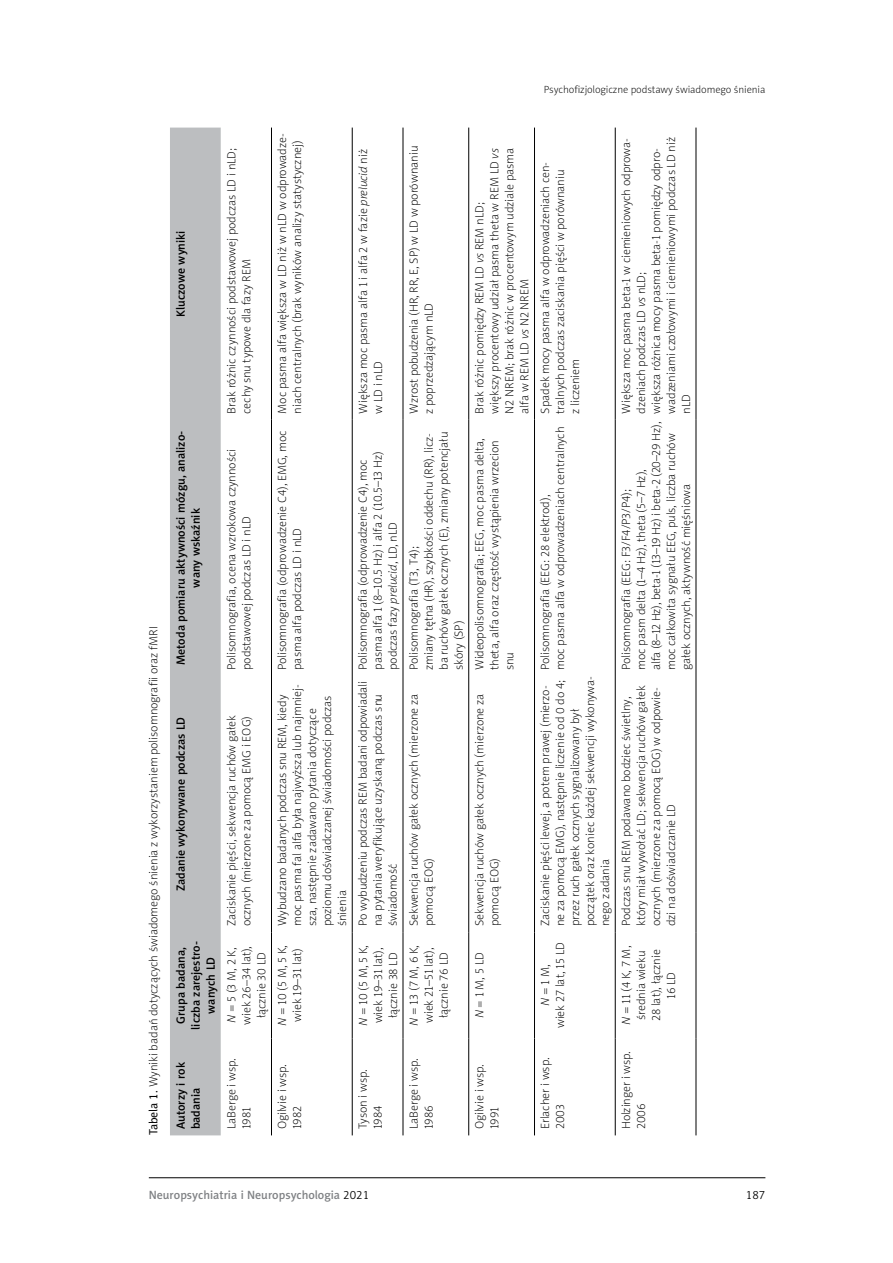
<style>
.page{position:relative;width:893px;height:1263px;background:#fff}
.page>*{position:absolute;margin:0;border:0;box-sizing:border-box;transform-origin:0 0}
.t1{font:12px/15px "Naomi Sans EFN Thin";color:#000}
.t2{font:12px/15px "Naomi Sans EFN Medium";color:#000;text-align:center}
.t3{font:12px "Naomi Sans EFN Medium";color:#808285}
.t4{font:12px "Naomi Sans EFN Light";color:#000}
.t5{font:10.5px "Naomi Sans EFN Thin";color:#000}
.s1{font-family:"Naomi Sans EFN"}
.s2{font-style:italic}
.s3{font-family:"Naomi Sans EFN Light";color:#000}
</style>
<div class="page">
<hr style="left:149px;top:1177px;width:616px;height:1px;background:#000">
<div style="left:170px;top:128px;width:51px;height:1007px;background:#bcbec0"></div>
<hr style="left:271px;top:1038px;width:1px;height:97px;background:#000">
<hr style="left:271px;top:932px;width:1px;height:106px;background:#000">
<hr style="left:271px;top:676px;width:1px;height:256px;background:#000">
<hr style="left:271px;top:420px;width:1px;height:256px;background:#000">
<hr style="left:271px;top:128px;width:1px;height:292px;background:#000">
<hr style="left:352px;top:1038px;width:1px;height:97px;background:#000">
<hr style="left:352px;top:932px;width:1px;height:106px;background:#000">
<hr style="left:352px;top:676px;width:1px;height:256px;background:#000">
<hr style="left:352px;top:420px;width:1px;height:256px;background:#000">
<hr style="left:352px;top:128px;width:1px;height:292px;background:#000">
<hr style="left:403px;top:1038px;width:1px;height:97px;background:#000">
<hr style="left:403px;top:932px;width:1px;height:106px;background:#000">
<hr style="left:403px;top:676px;width:1px;height:256px;background:#000">
<hr style="left:403px;top:420px;width:1px;height:256px;background:#000">
<hr style="left:403px;top:128px;width:1px;height:292px;background:#000">
<hr style="left:468px;top:1038px;width:1px;height:97px;background:#000">
<hr style="left:468px;top:932px;width:1px;height:106px;background:#000">
<hr style="left:468px;top:676px;width:1px;height:256px;background:#000">
<hr style="left:468px;top:420px;width:1px;height:256px;background:#000">
<hr style="left:468px;top:128px;width:1px;height:292px;background:#000">
<hr style="left:534px;top:1038px;width:1px;height:97px;background:#000">
<hr style="left:534px;top:932px;width:1px;height:106px;background:#000">
<hr style="left:534px;top:676px;width:1px;height:256px;background:#000">
<hr style="left:534px;top:420px;width:1px;height:256px;background:#000">
<hr style="left:534px;top:128px;width:1px;height:292px;background:#000">
<hr style="left:615px;top:1038px;width:1px;height:97px;background:#000">
<hr style="left:615px;top:932px;width:1px;height:106px;background:#000">
<hr style="left:615px;top:676px;width:1px;height:256px;background:#000">
<hr style="left:615px;top:420px;width:1px;height:256px;background:#000">
<hr style="left:615px;top:128px;width:1px;height:292px;background:#000">
<hr style="left:696px;top:1038px;width:1px;height:97px;background:#000">
<hr style="left:696px;top:932px;width:1px;height:106px;background:#000">
<hr style="left:696px;top:676px;width:1px;height:256px;background:#000">
<hr style="left:696px;top:420px;width:1px;height:256px;background:#000">
<hr style="left:696px;top:128px;width:1px;height:292px;background:#000">
<p class="t5" style="left:544px;top:83px;width:223px">Psychofizjologiczne podstawy świadomego śnienia</p>
<p class="t1" style="left:146px;top:1135px;width:510px;rotate:-90deg"><span class="s1">Tabela 1.</span> Wyniki badań dotyczących świadomego śnienia z wykorzystaniem polisomnografii oraz fMRI</p>
<p class="t2" style="left:173px;top:317px;width:88px;rotate:-90deg">Kluczowe wyniki</p>
<p class="t1" style="left:224px;top:414px;width:267px;rotate:-90deg">Brak różnic czynności podstawowej podczas LD i nLD; cechy snu typowe dla fazy REM</p>
<p class="t1" style="left:275px;top:414px;width:281px;rotate:-90deg">Moc pasma alfa większa w LD niż w nLD w odprowadze&shy;niach centralnych (brak wyników analizy statystycznej)</p>
<p class="t1" style="left:356px;top:414px;width:266px;rotate:-90deg">Większa moc pasma alfa 1 i alfa 2 w fazie <span class="s2">prelucid</span> niż w LD i nLD</p>
<p class="t1" style="left:406px;top:414px;width:269px;rotate:-90deg">Wzrost pobudzenia (HR, RR, E, SP) w LD w porównaniu z poprzedzającym nLD</p>
<p class="t1" style="left:472px;top:414px;width:268px;rotate:-90deg">Brak różnic pomiędzy REM LD <span class="s2">vs</span> REM nLD;<br>większy procentowy udział pasma theta w REM LD <span class="s2">vs </span>N2 NREM; brak różnic w procentowym udziale pasma alfa w REM LD <span class="s2">vs</span> N2 NREM</p>
<p class="t1" style="left:538px;top:414px;width:253px;rotate:-90deg">Spadek mocy pasma alfa w odprowadzeniach cen&shy;tralnych podczas zaciskania pięści w porównaniu z liczeniem</p>
<p class="t1" style="left:618px;top:414px;width:278px;rotate:-90deg">Większa moc pasma beta-1 w ciemieniowych odprowa&shy;dzeniach podczas LD <span class="s2">vs</span> nLD;<br>większa różnica mocy pasma beta-1 pomiędzy odpro&shy;wadzeniami czołowymi i ciemieniowymi podczas LD niż nLD</p>
<p class="t2" style="left:173px;top:665px;width:236px;rotate:-90deg">Metoda pomiaru aktywności mózgu, analizo&shy;wany wskaźnik</p>
<p class="t1" style="left:224px;top:670px;width:223px;rotate:-90deg">Polisomnografia, ocena wzrokowa czynności podstawowej podczas LD i nLD</p>
<p class="t1" style="left:275px;top:670px;width:241px;rotate:-90deg">Polisomnografia (odprowadzenie C4), EMG, moc pasma alfa podczas LD i nLD</p>
<p class="t1" style="left:356px;top:670px;width:220px;rotate:-90deg">Polisomnografia (odprowadzenie C4), moc pasma alfa 1 (8–10.5 Hz) i alfa 2 (10.5–13 Hz) podczas fazy <span class="s2">prelucid</span>, LD, nLD</p>
<p class="t1" style="left:406px;top:670px;width:240px;rotate:-90deg">Polisomnografia (T3, T4);<br>zmiany tętna (HR), szybkości oddechu (RR), licz&shy;ba ruchów gałek ocznych (E), zmiany potencjału skóry (SP)</p>
<p class="t1" style="left:472px;top:670px;width:233px;rotate:-90deg">Wideopolisomnografia; EEG, moc pasma delta, theta, alfa oraz częstość wystąpienia wrzecion snu</p>
<p class="t1" style="left:538px;top:670px;width:244px;rotate:-90deg">Polisomnografia (EEG: 28 elektrod),<br>moc pasma alfa w odprowadzeniach centralnych</p>
<p class="t1" style="left:618px;top:670px;width:250px;rotate:-90deg">Polisomnografia (EEG: F3/F4/P3/P4);<br>moc pasm delta (1–4 Hz), theta (5–7 Hz),<br>alfa (8–12 Hz), beta-1 (13–19 Hz) i beta-2 (20–29 Hz), moc całkowita sygnału EEG, puls, liczba ruchów gałek ocznych, aktywność mięśniowa</p>
<p class="t2" style="left:173px;top:891px;width:176px;rotate:-90deg">Zadanie wykonywane podczas LD</p>
<p class="t1" style="left:224px;top:926px;width:213px;rotate:-90deg">Zaciskanie pięści, sekwencja ruchów gałek ocznych (mierzone za pomocą EMG i EOG)</p>
<p class="t1" style="left:275px;top:926px;width:243px;rotate:-90deg">Wybudzano badanych podczas snu REM, kiedy moc pasma fal alfa była najwyższa lub najmniej&shy;sza, następnie zadawano pytania dotyczące poziomu doświadczanej świadomości podczas śnienia</p>
<p class="t1" style="left:356px;top:926px;width:247px;rotate:-90deg">Po wybudzeniu podczas REM badani odpowiadali na pytania weryfikujące uzyskaną podczas snu świadomość</p>
<p class="t1" style="left:406px;top:926px;width:234px;rotate:-90deg">Sekwencja ruchów gałek ocznych (mierzone za pomocą EOG)</p>
<p class="t1" style="left:472px;top:926px;width:234px;rotate:-90deg">Sekwencja ruchów gałek ocznych (mierzone za pomocą EOG)</p>
<p class="t1" style="left:538px;top:926px;width:252px;rotate:-90deg">Zaciskanie pięści lewej, a potem prawej (mierzo&shy;ne za pomocą EMG), następnie liczenie od 0 do 4; przez ruch gałek ocznych sygnalizowany był początek oraz koniec każdej sekwencji wykonywa&shy;nego zadania</p>
<p class="t1" style="left:618px;top:926px;width:242px;rotate:-90deg">Podczas snu REM podawano bodziec świetlny, który miał wywołać LD; sekwencja ruchów gałek ocznych (mierzone za pomocą EOG) w odpowie&shy;dzi na doświadczanie LD</p>
<p class="t2" style="left:173px;top:1029px;width:90px;rotate:-90deg">Grupa badana, liczba zarejestro&shy;wanych LD</p>
<p class="t1" style="left:224px;top:1025px;width:80px;text-align:center;rotate:-90deg"><span class="s2">N</span> = 5 (3 M, 2 K, wiek 26–34 lat), łącznie 30 LD</p>
<p class="t1" style="left:275px;top:1026px;width:82px;text-align:center;rotate:-90deg"><span class="s2">N</span> = 10 (5 M, 5 K, wiek 19–31 lat)</p>
<p class="t1" style="left:356px;top:1026px;width:82px;text-align:center;rotate:-90deg"><span class="s2">N</span> = 10 (5 M, 5 K, wiek 19–31 lat), łącznie 38 LD</p>
<p class="t1" style="left:406px;top:1025px;width:82px;text-align:center;rotate:-90deg"><span class="s2">N</span> = 13 (7 M, 6 K, wiek 21–51 lat), łącznie 76 LD</p>
<p class="t1" style="left:472px;top:1018px;width:67px;rotate:-90deg"><span class="s2">N</span> = 1 M, 5 LD</p>
<p class="t1" style="left:538px;top:1028px;width:87px;text-align:center;rotate:-90deg"><span class="s2">N</span> = 1 M,<br>wiek 27 lat, 15 LD</p>
<p class="t1" style="left:619px;top:1025px;width:81px;text-align:center;rotate:-90deg"><span class="s2">N</span> = 11 (4 K, 7 M, średnia wieku<br>28 lat), łącznie<br>16 LD</p>
<p class="t2" style="left:173px;top:1129px;width:69px;text-align:left;rotate:-90deg">Autorzy i rok badania</p>
<p class="t1" style="left:224px;top:1129px;width:73px;rotate:-90deg">LaBerge i wsp.<br>1981</p>
<p class="t1" style="left:275px;top:1129px;width:67px;rotate:-90deg">Ogilvie i wsp.<br>1982</p>
<p class="t1" style="left:356px;top:1129px;width:61px;rotate:-90deg">Tyson i wsp.<br>1984</p>
<p class="t1" style="left:406px;top:1129px;width:73px;rotate:-90deg">LaBerge i wsp.<br>1986</p>
<p class="t1" style="left:472px;top:1129px;width:67px;rotate:-90deg">Ogilvie i wsp.<br>1991</p>
<p class="t1" style="left:538px;top:1129px;width:73px;rotate:-90deg">Erlacher i wsp.<br>2003</p>
<p class="t1" style="left:618px;top:1129px;width:80px;rotate:-90deg">Holzinger i wsp.<br>2006</p>
<p class="t3" style="left:149px;top:1188px;width:222px">Neuropsychiatria i Neuropsychologia <span class="s3">2021</span></p>
<p class="t4" style="left:746px;top:1188px;width:21px">187</p>
</div>
